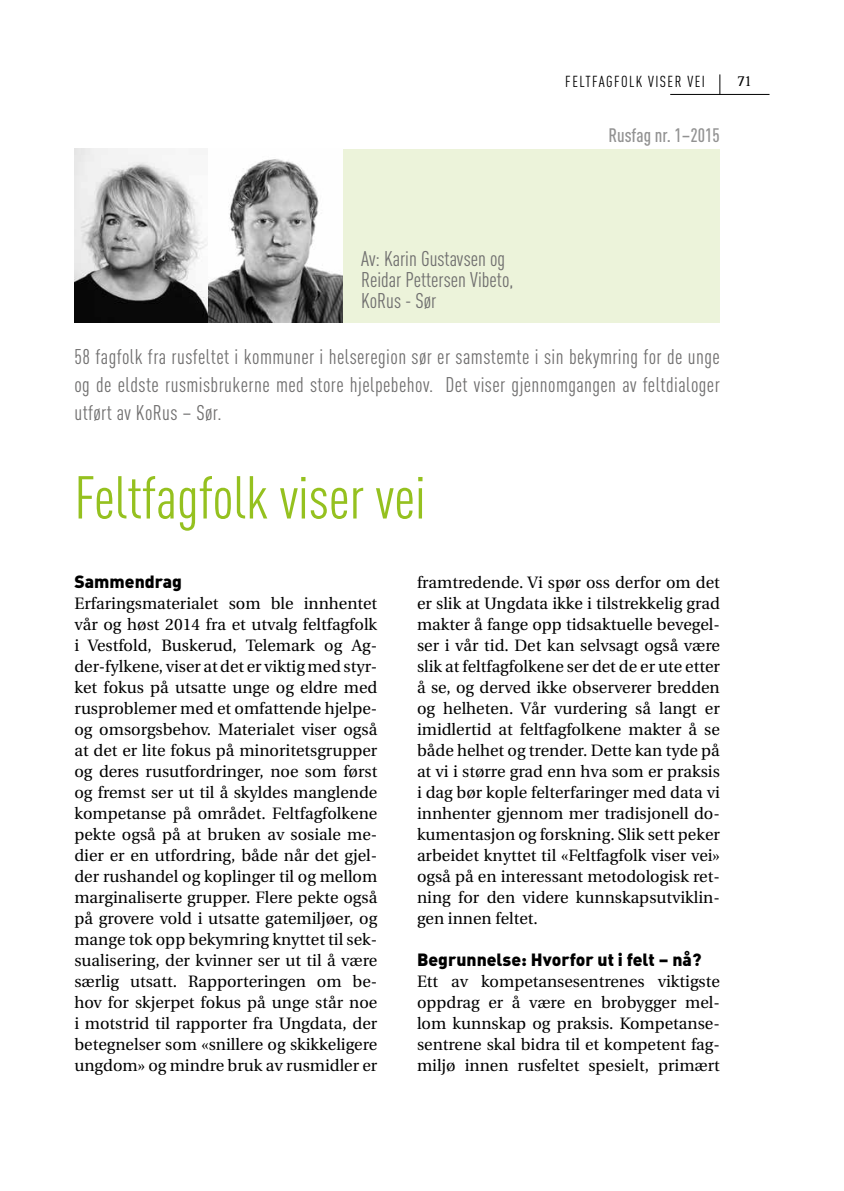
<style>
.page{position:relative;width:844px;height:1191px;background:#fff}
.page>*{position:absolute;margin:0;border:0;box-sizing:border-box;transform-origin:0 0}
.t1{font:59.5px "DIN Cond";color:#95c11f}
.t2{font:21px/28px "DIN Cond";letter-spacing:.01em;color:#706f6f;text-align:justify}
.t3{font:500 19.25px "DIN Cond";color:#929292}
.t4{font:17.5px "DIN Black Alternate";color:#000}
.t5{font:16.45px/21px "Utopia";color:#000;text-align:justify}
.t6{font:15.75px "DIN Cond";letter-spacing:.09em;color:#000}
.t7{font:15.75px "Rotis Serif";color:#000}
</style>
<div class="page">
<div style="left:342px;top:149px;width:377px;height:173px;background:#ecf3da"></div>
<img style="left:74px;top:149px;width:268px;height:173px">
<hr style="left:670px;top:94px;width:99px;height:1px;background:#000">
<svg style="left:719px;top:74px;width:1px;height:20px"></svg>
<p class="t6" style="left:565px;top:72px;width:141px">FELTFAGFOLK VISER VEI</p>
<p class="t7" style="left:737px;top:71px;width:16px">71</p>
<p class="t2" style="left:361px;top:247px;width:154px;line-height:21px;text-align:left">Av: Karin Gustavsen og<br>Reidar Pettersen Vibeto,<br>KoRus - Sør</p>
<p class="t3" style="left:608px;top:124px;width:113px">Rusfag nr. 1–2015</p>
<p class="t2" style="left:74px;top:342px;width:646px">58 fagfolk fra rusfeltet i kommuner i helseregion sør er samstemte i sin bekymring for de unge og de eldste rusmisbrukerne med store hjelpebehov. Det viser gjennomgangen av feltdialoger utført av KoRus – Sør.</p>
<h1 class="t1" style="left:74px;top:463px;width:353px">Feltfagfolk viser vei</h1>
<p class="t4" style="left:74px;top:570px;width:109px">Sammendrag</p>
<p class="t5" style="left:74px;top:593px;width:304px">Erfaringsmaterialet som ble innhentet vår og høst 2014 fra et utvalg feltfagfolk i Vestfold, Buskerud, Telemark og Ag&shy;der-fylkene, viser at det er viktig med styr&shy;ket fokus på utsatte unge og eldre med rusproblemer med et omfattende hjelpe&shy;og omsorgsbehov. Materialet viser også at det er lite fokus på minoritetsgrupper og deres rusutfordringer, noe som først og fremst ser ut til å skyldes manglende kompetanse på området. Feltfagfolkene pekte også på at bruken av sosiale me&shy;dier er en utfordring, både når det gjel&shy;der rushandel og koplinger til og mellom marginaliserte grupper. Flere pekte også på grovere vold i utsatte gatemiljøer, og mange tok opp bekymring knyttet til sek&shy;sualisering, der kvinner ser ut til å være særlig utsatt. Rapporteringen om be&shy;hov for skjerpet fokus på unge står noe i motstrid til rapporter fra Ungdata, der betegnelser som «snillere og skikkeligere ungdom» og mindre bruk av rusmidler er</p>
<p class="t5" style="left:417px;top:572px;width:304px">framtredende. Vi spør oss derfor om det er slik at Ungdata ikke i tilstrekkelig grad makter å fange opp tidsaktuelle bevegel&shy;ser i vår tid. Det kan selvsagt også være slik at feltfagfolkene ser det de er ute etter å se, og derved ikke observerer bredden og helheten. Vår vurdering så langt er imidlertid at feltfagfolkene makter å se både helhet og trender. Dette kan tyde på at vi i større grad enn hva som er praksis i dag bør kople felterfaringer med data vi innhenter gjennom mer tradisjonell do&shy;kumentasjon og forskning. Slik sett peker arbeidet knyttet til «Feltfagfolk viser vei» også på en interessant metodologisk ret&shy;ning for den videre kunnskapsutviklin&shy;gen innen feltet.</p>
<p class="t4" style="left:417px;top:948px;width:286px">Begrunnelse: Hvorfor ut i felt – nå?</p>
<p class="t5" style="left:417px;top:971px;width:304px;text-align:left">Ett av kompetansesentrenes viktigste oppdrag er å være en brobygger mel&shy;lom kunnskap og praksis. Kompetanse&shy;sentrene skal bidra til et kompetent fag&shy;miljø innen rusfeltet spesielt, primært</p>
</div>
